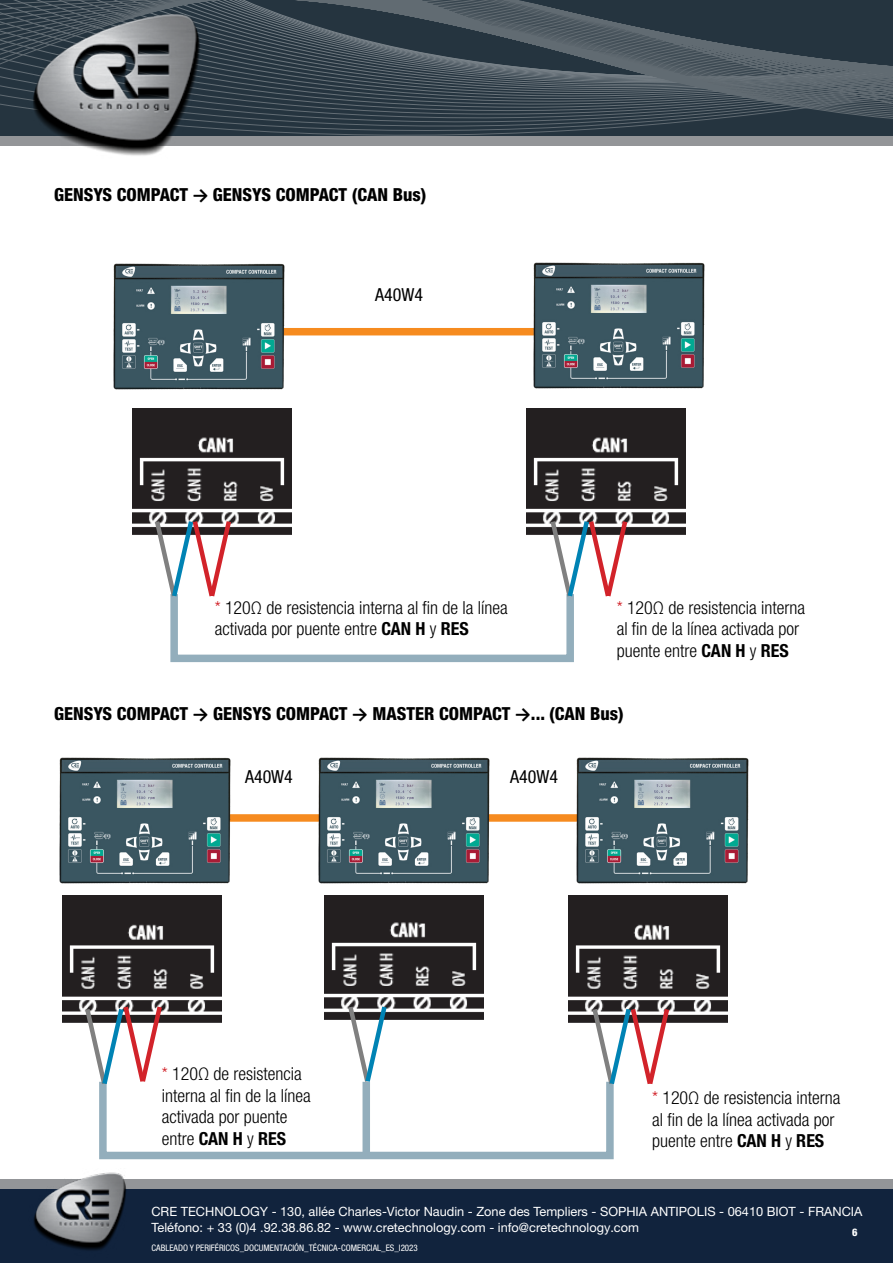
<style>
.page{position:relative;width:893px;height:1263px;background:#fff}
.page>*{position:absolute;margin:0;border:0;box-sizing:border-box;transform-origin:0 0}
.t1{font:300 condensed 18px/21.6px "Helvetica Neue LT Std";color:#000}
.t2{font:800 condensed 18px "Helvetica Neue LT Std";color:#000}
.t3{font:condensed 18px "Helvetica Neue LT Std";color:#000}
.t4{font:12.75px/15.6px "Helvetica Neue LT Std";color:#fff}
.t5{font:800 condensed 10.5px "Helvetica Neue LT Std";color:#fff}
.t6{font:condensed 9px "Helvetica Neue LT Std";color:#fff}
.s1{font-family:"Calibri";font-weight:700;font-stretch:normal}
.s2{color:#d2232a}
.s3{font-weight:700}
</style>
<div class="page">
<svg style="left:0;top:0;width:893px;height:146px;background:#414d57"></svg>
<img style="left:6px;top:6px;width:199px;height:150px">
<div style="left:0;top:1181px;width:893px;height:82px;background:#11233d"></div>
<div style="left:0;top:1179px;width:893px;height:10px;background:#939598"></div>
<img style="left:33px;top:1172px;width:93px;height:78px">
<div style="left:363px;top:1082px;width:7px;height:71px;background:#93aebc"></div>
<div style="left:270px;top:328px;width:272px;height:7px;background:#f68b1f"></div>
<div style="left:170px;top:590px;width:404px;height:72px;border:8px solid #93aebc"></div>
<img style="left:133px;top:409px;width:158px;height:126px">
<img style="left:527px;top:409px;width:158px;height:126px">
<svg style="left:152px;top:516px;width:82px;height:85px"></svg>
<svg style="left:547px;top:516px;width:83px;height:85px"></svg>
<div style="left:208px;top:814px;width:507px;height:8px;background:#f68b1f"></div>
<div style="left:99px;top:1078px;width:515px;height:81px;border:8px solid #93aebc"></div>
<img style="left:63px;top:899px;width:158px;height:124px">
<img style="left:569px;top:899px;width:158px;height:124px">
<img style="left:324px;top:899px;width:159px;height:121px">
<svg style="left:82px;top:1002px;width:83px;height:87px"></svg>
<svg style="left:345px;top:1002px;width:45px;height:85px"></svg>
<svg style="left:589px;top:1004px;width:83px;height:85px"></svg>
<img style="left:113px;top:263px;width:179px;height:127px">
<img style="left:525px;top:262px;width:180px;height:127px">
<img style="left:59px;top:757px;width:180px;height:142px">
<img style="left:310px;top:757px;width:188px;height:142px">
<img style="left:569px;top:757px;width:180px;height:142px">
<p class="t2" style="left:54px;top:184px;width:374px">GENSYS COMPACT <span class="s1">→</span> GENSYS COMPACT (CAN Bus)</p>
<p class="t3" style="left:375px;top:284px;width:49px">A40W4</p>
<p class="t1" style="left:215px;top:596px;width:295px"><span class="s2">*</span> 120Ω de resistencia interna al fin de la línea activada por puente entre <span class="s3">CAN H</span> y <span class="s3">RES</span></p>
<p class="t1" style="left:617px;top:596px;width:190px"><span class="s2">*</span> 120Ω de resistencia interna al fin de la línea activada por puente entre <span class="s3">CAN H</span> y <span class="s3">RES</span></p>
<p class="t2" style="left:54px;top:703px;width:571px">GENSYS COMPACT <span class="s1">→</span> GENSYS COMPACT <span class="s1">→</span> MASTER COMPACT <span class="s1">→</span>... (CAN Bus)</p>
<p class="t3" style="left:245px;top:767px;width:49px">A40W4</p>
<p class="t3" style="left:510px;top:767px;width:49px">A40W4</p>
<p class="t1" style="left:162px;top:1063px;width:150px"><span class="s2">*</span> 120Ω de resistencia interna al fin de la línea activada por puente entre <span class="s3">CAN H</span> y <span class="s3">RES</span></p>
<p class="t1" style="left:652px;top:1087px;width:190px"><span class="s2">*</span> 120Ω de resistencia interna al fin de la línea activada por puente entre <span class="s3">CAN H</span> y <span class="s3">RES</span></p>
<p class="t4" style="left:151px;top:1203px;width:713px">CRE TECHNOLOGY - 130, allée Charles-Victor Naudin - Zone des Templiers - SOPHIA ANTIPOLIS - 06410 BIOT - FRANCIA<br>Teléfono: + 33 (0)4 .92.38.86.82 - www.cretechnology.com - info@cretechnology.com</p>
<p class="t6" style="left:152px;top:1242px;width:268px">CABLEADO Y PERIFÉRICOS_DOCUMENTACIÓN_TÉCNICA-COMERCIAL_ES_I2023</p>
<p class="t5" style="left:852px;top:1226px;width:7px">6</p>
</div>
